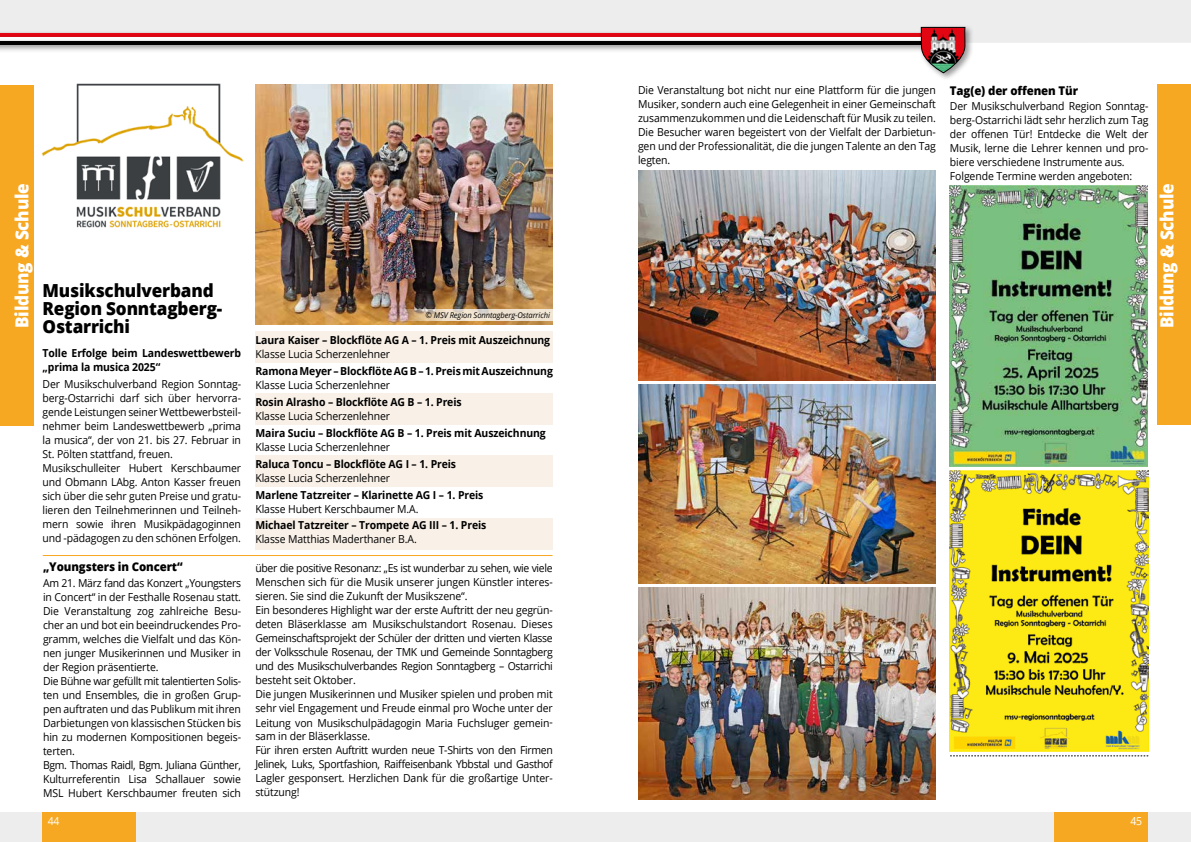
<style>
.page{position:relative;width:1191px;height:842px;background:#fff}
.page>*{position:absolute;margin:0;border:0;box-sizing:border-box;transform-origin:0 0}
.t1{font:800 18px/18px "Open Sans";letter-spacing:-.01em;color:#000;scale:.95 1}
.t2{font:800 18px "Open Sans";letter-spacing:-.01em;color:#fff;scale:.95 1}
.t3{font:800 12px "Open Sans";letter-spacing:-.01em;color:#000;scale:.95 1}
.t4{font:11px/14px "Open Sans";letter-spacing:-.01em;color:#000;scale:.95 1}
.t5{font:700 11px/14px "Open Sans";letter-spacing:-.01em;color:#000;scale:.95 1}
.t6{font:11px "Open Sans";color:#fff;scale:.95 1}
.t7{font:italic 8px "Open Sans";letter-spacing:-.01em;color:#000;scale:.95 1}
</style>
<div class="page">
<div style="left:255px;top:332px;width:298px;height:31px;background:#f9f1e8"></div>
<div style="left:255px;top:394px;width:298px;height:31px;background:#f9f1e8"></div>
<div style="left:255px;top:456px;width:298px;height:31px;background:#f9f1e8"></div>
<div style="left:255px;top:518px;width:298px;height:31px;background:#f9f1e8"></div>
<hr style="left:43px;top:555px;width:509px;height:1px;background:#f7a823">
<svg style="left:950px;top:755px;width:198px;height:1px"></svg>
<img style="left:41px;top:83px;width:203px;height:145px">
<img style="left:255px;top:85px;width:298px;height:239px">
<svg style="left:390px;top:310px;width:163px;height:11px;background:#e3d1be"></svg>
<img style="left:950px;top:186px;width:198px;height:281px">
<img style="left:950px;top:470px;width:198px;height:281px">
<img style="left:638px;top:171px;width:297px;height:209px">
<img style="left:638px;top:384px;width:297px;height:199px">
<img style="left:638px;top:588px;width:297px;height:211px">
<div style="left:0;top:812px;width:1191px;height:30px;background:#ededed"></div>
<div style="left:0;top:0;width:1191px;height:43px;background:#ededed"></div>
<div style="left:0;top:30px;width:951px;height:15px;background:#e3e0e1"></div>
<hr style="left:0;top:33px;width:943px;height:4px;background:#e30613">
<div style="left:0;top:34px;width:951px;height:15px;background:#d90915"></div>
<hr style="left:0;top:37px;width:943px;height:4px;background:#fff">
<div style="left:0;top:38px;width:951px;height:15px;background:#000;opacity:.4"></div>
<hr style="left:0;top:41px;width:943px;height:4px;background:#000">
<div style="left:918px;top:24px;width:55px;height:57px;background:#000;opacity:.4"></div>
<svg style="left:920px;top:26px;width:46px;height:48px"></svg>
<div style="left:0;top:85px;width:34px;height:340px;background:#f7a823"></div>
<div style="left:42px;top:812px;width:94px;height:30px;background:#f7a823"></div>
<div style="left:1157px;top:85px;width:34px;height:340px;background:#f7a823"></div>
<div style="left:1054px;top:812px;width:94px;height:30px;background:#f7a823"></div>
<p class="t3" style="left:950px;top:81px;width:136px">Tag(e) der offenen Tür</p>
<p class="t4" style="left:950px;top:99px;width:210px">Der Musikschulverband Region Sonntag&shy;berg-Ostarrichi lädt sehr herzlich zum Tag der offenen Tür! Entdecke die Welt der Musik, lerne die Lehrer kennen und pro&shy;biere verschiedene Instrumente aus.<br>Folgende Termine werden angeboten:</p>
<p class="t4" style="left:638px;top:83px;width:315px;text-align:justify">Die Veranstaltung bot nicht nur eine Plattform für die jungen Musiker, sondern auch eine Gelegenheit in einer Gemeinschaft zusammenzukommen und die Leidenschaft für Musik zu teilen.<br>Die Besucher waren begeistert von der Vielfalt der Darbietun&shy;gen und der Professionalität, die die jungen Talente an den Tag legten.</p>
<h1 class="t2" style="left:8px;top:328px;width:154px;rotate:-90deg">Bildung &amp; Schule</h1>
<h1 class="t2" style="left:1153px;top:328px;width:154px;rotate:-90deg">Bildung &amp; Schule</h1>
<h1 class="t1" style="left:43px;top:280px;width:191px">Musikschulverband<br>Region Sonntagberg-<br>Ostarrichi</h1>
<p class="t5" style="left:43px;top:346px;width:210px">Tolle Erfolge beim Landeswettbewerb „prima la musica 2025“</p>
<p class="t4" style="left:43px;top:377px;width:210px">Der Musikschulverband Region Sonntag&shy;berg-Ostarrichi darf sich über hervorra&shy;gende Leistungen seiner Wettbewerbsteil&shy;nehmer beim Landeswettbewerb „prima la musica“, der von 21. bis 27. Februar in St. Pölten stattfand, freuen.<br>Musikschulleiter Hubert Kerschbaumer und Obmann LAbg. Anton Kasser freuen sich über die sehr guten Preise und gratu&shy;lieren den Teilnehmerinnen und Teilneh&shy;mern sowie ihren Musikpädagoginnen und -pädagogen zu den schönen Erfolgen.</p>
<p class="t3" style="left:43px;top:558px;width:149px">„Youngsters in Concert“</p>
<p class="t4" style="left:43px;top:575px;width:210px">Am 21. März fand das Konzert „Youngsters in Concert“ in der Festhalle Rosenau statt.<br>Die Veranstaltung zog zahlreiche Besu&shy;cher an und bot ein beeindruckendes Pro&shy;gramm, welches die Vielfalt und das Kön&shy;nen junger Musikerinnen und Musiker in der Region präsentierte.<br>Die Bühne war gefüllt mit talentierten Solis&shy;ten und Ensembles, die in großen Grup&shy;pen auftraten und das Publikum mit ihren Darbietungen von klassischen Stücken bis hin zu modernen Kompositionen begeis&shy;terten.<br>Bgm. Thomas Raidl, Bgm. Juliana Günther, Kulturreferentin Lisa Schallauer sowie MSL Hubert Kerschbaumer freuten sich</p>
<p class="t7" style="left:425px;top:310px;width:132px">© MSV Region Sonntagberg-Ostarrichi</p>
<p class="t5" style="left:255px;top:333px;width:312px">Laura Kaiser – Blockflöte AG A – 1. Preis mit Auszeichnung</p>
<p class="t4" style="left:255px;top:347px;width:143px">Klasse Lucia Scherzenlehner</p>
<p class="t5" style="left:255px;top:364px;width:315px">Ramona Meyer – Blockflöte AG B – 1. Preis mit Auszeichnung</p>
<p class="t4" style="left:255px;top:378px;width:143px">Klasse Lucia Scherzenlehner</p>
<p class="t5" style="left:255px;top:395px;width:218px">Rosin Alrasho – Blockflöte AG B – 1. Preis</p>
<p class="t4" style="left:255px;top:409px;width:143px">Klasse Lucia Scherzenlehner</p>
<p class="t5" style="left:255px;top:426px;width:307px">Maira Suciu – Blockflöte AG B – 1. Preis mit Auszeichnung</p>
<p class="t4" style="left:255px;top:440px;width:143px">Klasse Lucia Scherzenlehner</p>
<p class="t5" style="left:255px;top:456px;width:213px">Raluca Toncu – Blockflöte AG I – 1. Preis</p>
<p class="t4" style="left:255px;top:470px;width:143px">Klasse Lucia Scherzenlehner</p>
<p class="t5" style="left:255px;top:487px;width:241px">Marlene Tatzreiter – Klarinette AG I – 1. Preis</p>
<p class="t4" style="left:255px;top:501px;width:173px">Klasse Hubert Kerschbaumer M.A.</p>
<p class="t5" style="left:255px;top:518px;width:245px">Michael Tatzreiter – Trompete AG III – 1. Preis</p>
<p class="t4" style="left:255px;top:532px;width:171px">Klasse Matthias Maderthaner B.A.</p>
<p class="t4" style="left:255px;top:561px;width:314px">über die positive Resonanz: „Es ist wunderbar zu sehen, wie viele Menschen sich für die Musik unserer jungen Künstler interes&shy;sieren. Sie sind die Zukunft der Musikszene“.<br>Ein besonderes Highlight war der erste Auftritt der neu gegrün&shy;deten Bläserklasse am Musikschulstandort Rosenau. Dieses Gemeinschaftsprojekt der Schüler der dritten und vierten Klasse der Volksschule Rosenau, der TMK und Gemeinde Sonntagberg und des Musikschulverbandes Region Sonntagberg – Ostarrichi besteht seit Oktober.<br>Die jungen Musikerinnen und Musiker spielen und proben mit sehr viel Engagement und Freude einmal pro Woche unter der Leitung von Musikschulpädagogin Maria Fuchsluger gemein&shy;sam in der Bläserklasse.<br>Für ihren ersten Auftritt wurden neue T-Shirts von den Firmen Jelinek, Luks, Sportfashion, Raiffeisenbank Ybbstal und Gasthof Lagler gesponsert. Herzlichen Dank für die großartige Unter&shy;stützung!</p>
<p class="t6" style="left:48px;top:813px;width:14px">44</p>
<p class="t6" style="left:1130px;top:813px;width:14px">45</p>
</div>
